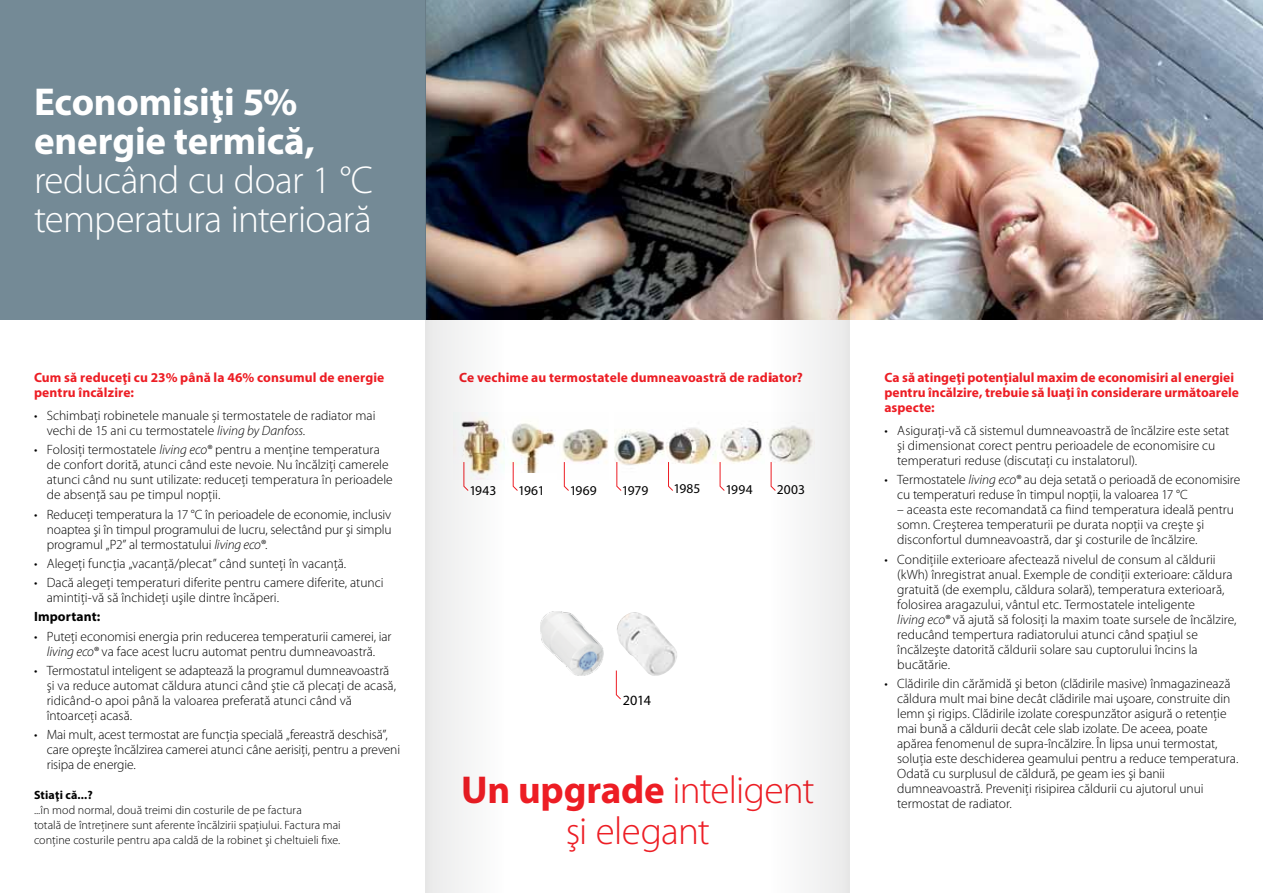
<style>
.page{position:relative;width:1263px;height:893px;background:#fff}
.page>*{position:absolute;margin:0;border:0;box-sizing:border-box;transform-origin:0 0}
.t1{font:300 39px/39px "Myriad Pro";letter-spacing:-.02em;color:#fff}
.t2{font:300 39px/40.5px "Myriad Pro";letter-spacing:-.02em;color:#ed1d24;text-align:center}
.t3{font:700 39px/39px "Myriad Pro";letter-spacing:-.005em;color:#fff}
.t4{font:14.1px "Myriad Pro";color:#000}
.t5{font:300 13.5px/15px "Myriad Pro";color:#000}
.t6{font:700 13.5px/15px "Myriad Pro";letter-spacing:.005em;color:#ed1d24}
.t7{font:13.5px "Myriad Pro";letter-spacing:.005em;color:#000}
.t8{font:700 13.5px "Myriad Pro";letter-spacing:.01em;color:#000}
.t9{font:300 12px/15px "Myriad Pro";letter-spacing:.005em;color:#000}
.t10{font:700 12px "Myriad Pro";letter-spacing:.015em;color:#000}
.s1{font-style:italic}
.s2{font-weight:700}
</style>
<div class="page">
<img style="left:504px;top:0;width:759px;height:320px">
<div style="left:0;top:0;width:425px;height:320px;background:#748a96"></div>
<img style="left:510px;top:423px;width:46px;height:50px">
<img style="left:562px;top:429px;width:46px;height:50px">
<img style="left:615px;top:427px;width:147px;height:38px">
<img style="left:767px;top:438px;width:3px;height:14px">
<svg style="left:719px;top:461px;width:6px;height:30px"></svg>
<svg style="left:668px;top:461px;width:6px;height:30px"></svg>
<svg style="left:616px;top:461px;width:6px;height:30px"></svg>
<svg style="left:564px;top:461px;width:6px;height:30px"></svg>
<svg style="left:512px;top:461px;width:6px;height:30px"></svg>
<svg style="left:616px;top:676px;width:5px;height:24px"></svg>
<img style="left:540px;top:611px;width:63px;height:64px">
<img style="left:616px;top:612px;width:61px;height:64px">
<svg style="left:425px;top:0;width:79px;height:893px"></svg>
<svg style="left:770px;top:0;width:79px;height:893px"></svg>
<h1 class="t3" style="left:34px;top:81px;width:282px">Economisiţi 5% energie termică,</h1>
<h1 class="t1" style="left:34px;top:161px;width:341px">reducând cu doar 1 °C temperatura interioară</h1>
<p class="t6" style="left:34px;top:369px;width:352px">Cum să reduceţi cu 23% până la 46% consumul de energie pentru încălzire:</p>
<p class="t5" style="left:47px;top:408px;width:330px;text-indent:-13px">• Schimbaţi robinetele manuale și termostatele de radiator mai vechi de 15 ani cu termostatele <span class="s1">living by Danfoss</span>.</p>
<p class="t5" style="left:47px;top:442px;width:348px;text-indent:-13px">• Folosiţi termostatele <span class="s1">living eco®</span> pentru a menţine temperatura de confort dorită, atunci când este nevoie. Nu încălziţi camerele atunci când nu sunt utilizate: reduceţi temperatura în perioadele de absenţă sau pe timpul nopţii.</p>
<p class="t5" style="left:47px;top:507px;width:346px;text-align:justify;text-indent:-13px">• Reduceţi temperatura la 17 °C în perioadele de economie, inclusiv noaptea şi în timpul programului de lucru, selectând pur şi simplu programul „P2” al termostatului <span class="s1">living eco®</span>.</p>
<p class="t5" style="left:34px;top:556px;width:314px">• Alegeţi funcţia „vacanţă/plecat” când sunteţi în vacanţă.</p>
<p class="t5" style="left:47px;top:575px;width:338px;text-indent:-13px">• Dacă alegeţi temperaturi diferite pentru camere diferite, atunci amintiţi-vă să închideţi uşile dintre încăperi.</p>
<p class="t8" style="left:34px;top:608px;width:68px">Important:</p>
<p class="t5" style="left:34px;top:629px;width:359px;text-align:center">• Puteţi economisi energia prin reducerea temperaturii camerei, iar <span class="s1">living eco®</span> va face acest lucru automat pentru dumneavoastră.</p>
<p class="t5" style="left:47px;top:663px;width:351px;text-indent:-13px">• Termostatul inteligent se adaptează la programul dumneavoastră şi va reduce automat căldura atunci când ştie că plecaţi de acasă, ridicând-o apoi până la valoarea preferată atunci când vă întoarceţi acasă.</p>
<p class="t5" style="left:47px;top:727px;width:355px;text-indent:-13px">• Mai mult, acest termostat are funcţia specială „fereastră deschisă”, care opreşte încălzirea camerei atunci câne aerisiţi, pentru a preveni risipa de energie.</p>
<p class="t10" style="left:34px;top:787px;width:60px">Stiaţi că...?</p>
<p class="t9" style="left:34px;top:802px;width:308px">...în mod normal, două treimi din costurile de pe factura<br>totală de întreţinere sunt aferente încălzirii spaţiului. Factura mai conţine costurile pentru apa caldă de la robinet şi cheltuieli fixe.</p>
<p class="t6" style="left:459px;top:369px;width:345px">Ce vechime au termostatele dumneavoastră de radiator?</p>
<p class="t7" style="left:469px;top:482px;width:28px">1943</p>
<p class="t7" style="left:518px;top:482px;width:28px">1961</p>
<p class="t7" style="left:570px;top:482px;width:28px">1969</p>
<p class="t7" style="left:622px;top:482px;width:28px">1979</p>
<p class="t7" style="left:674px;top:480px;width:28px">1985</p>
<p class="t7" style="left:725px;top:481px;width:29px">1994</p>
<p class="t7" style="left:777px;top:481px;width:30px">2003</p>
<p class="t4" style="left:623px;top:691px;width:30px">2014</p>
<h1 class="t2" style="left:461px;top:770px;width:355px"><span class="s2">Un upgrade</span> inteligent şi elegant</h1>
<p class="t6" style="left:884px;top:369px;width:356px">Ca să atingeţi potențialul maxim de economisiri al energiei pentru încălzire, trebuie să luaţi în considerare următoarele aspecte:</p>
<p class="t5" style="left:897px;top:423px;width:333px;text-indent:-13px">• Asiguraţi-vă că sistemul dumneavoastră de încălzire este setat şi dimensionat corect pentru perioadele de economisire cu temperaturi reduse (discutaţi cu instalatorul).</p>
<p class="t5" style="left:897px;top:472px;width:344px;text-indent:-13px">• Termostatele <span class="s1">living eco®</span> au deja setată o perioadă de economisire cu temperaturi reduse în timpul nopţii, la valoarea 17 °C</p>
<p class="t5" style="left:897px;top:502px;width:338px">– aceasta este recomandată ca fiind temperatura ideală pentru somn. Creşterea temperaturii pe durata nopții va creşte şi disconfortul dumneavoastră, dar şi costurile de încălzire.</p>
<p class="t5" style="left:897px;top:552px;width:341px;text-indent:-13px">• Condiţiile exterioare afectează nivelul de consum al căldurii (kWh) înregistrat anual. Exemple de condiţii exterioare: căldura gratuită (de exemplu, căldura solară), temperatura exterioară, folosirea aragazului, vântul etc. Termostatele inteligente<br><span class="s1">living eco®</span> vă ajută să folosiţi la maxim toate sursele de încălzire, reducând tempertura radiatorului atunci când spaţiul se încălzeşte datorită căldurii solare sau cuptorului încins la bucătărie.</p>
<p class="t5" style="left:897px;top:676px;width:343px;text-indent:-13px">• Clădirile din cărămidă şi beton (clădirile masive) înmagazinează căldura mult mai bine decât clădirile mai uşoare, construite din lemn şi rigips. Clădirile izolate corespunzător asigură o retenţie mai bună a căldurii decât cele slab izolate. De aceea, poate apărea fenomenul de supra-încălzire. În lipsa unui termostat, soluţia este deschiderea geamului pentru a reduce temperatura.<br>Odată cu surplusul de căldură, pe geam ies şi banii dumneavoastră. Preveniţi risipirea căldurii cu ajutorul unui termostat de radiator.</p>
</div>
